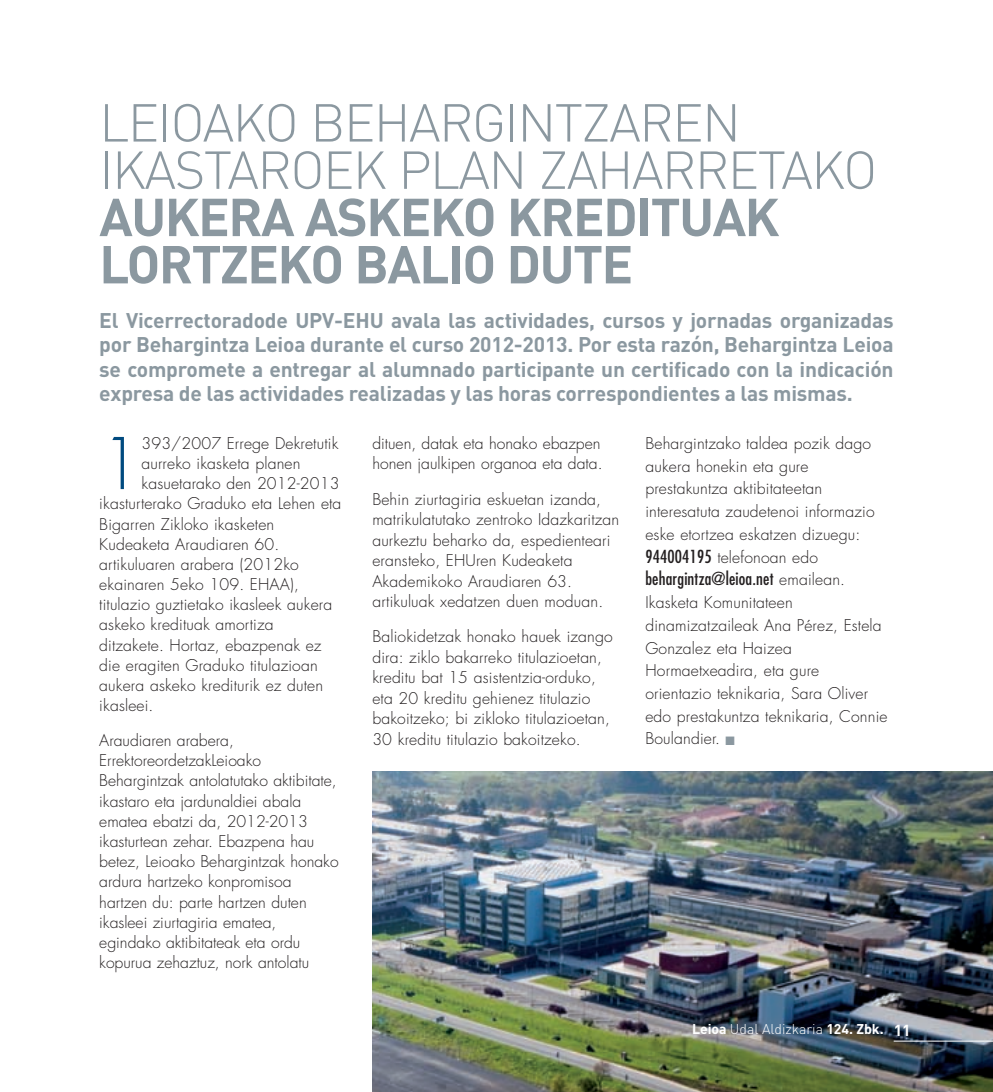
<style>
.page{position:relative;width:993px;height:1092px;background:#fff}
.page>*{position:absolute;margin:0;border:0;box-sizing:border-box;transform-origin:0 0}
.t1{font:300 69.12px "Futura";color:#004a7f}
.t2{font:300 52.5px/47.2px "DIN";letter-spacing:-.03em;color:#8b98a0}
.t3{font:700 52.5px/47.2px "DIN";letter-spacing:-.03em;color:#8b98a0}
.t4{font:700 21px/24.5px "DIN";letter-spacing:-.01em;color:#8b98a0;text-align:justify}
.t5{font:condensed 17.5px "Futura";letter-spacing:.01em;color:#231f20}
.t6{font:300 15.75px/20.1px "Futura";letter-spacing:.01em;color:#231f20}
.t7{font:300 14px "DIN";color:#fff}
.s1{font-weight:400;font-stretch:condensed;font-size:17.5px}
.s2{font-weight:300;font-stretch:normal;font-size:15.75px}
.s3{color:#8b98a0}
.s4{font-weight:700}
.s5{font-weight:700;font-size:15.75px}
</style>
<div class="page">
<img style="left:372px;top:771px;width:620px;height:320px">
<hr style="left:893px;top:1040px;width:99px;height:1px;background:#fff">
<h2 class="t2" style="left:99px;top:98px;width:779px">LEIOAKO BEHARG INTZAREN<br>IKASTAROEK PLAN ZAHARRETAKO</h2>
<h2 class="t3" style="left:99px;top:191px;width:681px">aukera askeko kredituak lortzeko balio dute</h2>
<h3 class="t4" style="left:99px;top:307px;width:210px">El Vicerrectoradode UPV</h3>
<p class="t4" style="left:99px;top:307px;width:795px;text-indent:235px">-EHU avala las actividades, cursos y jornadas organizadas por Behargintza Leioa durante el curso 2012-2013. Por esta razón, Behargintza Leioa se compromete a entregar al alumnado participante un certificado con la indicación expresa de las actividades realizadas y las horas correspondientes a las mismas.</p>
<h1 class="t1" style="left:99px;top:422px;width:44px">1</h1>
<p class="t6" style="left:141px;top:433px;width:198px">393/2007 Errege Dekretutik</p>
<p class="t6" style="left:141px;top:453px;width:160px">aurreko ikasketa planen</p>
<p class="t6" style="left:141px;top:474px;width:199px">kasuetarako den 2012-2013</p>
<p class="t6" style="left:99px;top:494px;width:243px">ikasturterako Graduko eta Lehen eta</p>
<p class="t6" style="left:99px;top:514px;width:176px">Bigarren Zikloko ikasketen</p>
<p class="t6" style="left:99px;top:534px;width:181px">Kudeaketa Araudiaren 60.</p>
<p class="t6" style="left:99px;top:554px;width:201px">artikuluaren arabera (2012ko</p>
<p class="t6" style="left:99px;top:574px;width:201px">ekainaren 5eko 109. EHAA),</p>
<p class="t6" style="left:99px;top:594px;width:234px">titulazio guztietako ikasleek aukera</p>
<p class="t6" style="left:99px;top:615px;width:176px">askeko kredituak amortiza</p>
<p class="t6" style="left:99px;top:635px;width:224px">ditzakete. Hortaz, ebazpenak ez</p>
<p class="t6" style="left:99px;top:655px;width:220px">die eragiten Graduko titulazioan</p>
<p class="t6" style="left:99px;top:675px;width:225px">aukera askeko krediturik ez duten</p>
<p class="t6" style="left:99px;top:695px;width:56px">ikasleei.</p>
<p class="t6" style="left:99px;top:730px;width:241px">Araudiaren arabera,<br>ErrektoreordetzakLeioako<br>Behargintzak antolatutako aktibitate, ikastaro eta jardunaldiei abala ematea ebatzi da, 2012-2013 ikasturtean zehar. Ebazpena hau betez, Leioako Behargintzak honako ardura hartzeko konpromisoa hartzen du: parte hartzen duten ikasleei ziurtagiria ematea, egindako aktibitateak eta ordu kopurua zehaztuz, nork antolatu</p>
<p class="t6" style="left:372px;top:433px;width:232px">dituen, datak eta honako ebazpen honen jaulkipen organoa eta data.</p>
<p class="t6" style="left:372px;top:489px;width:248px">Behin ziurtagiria eskuetan izanda, matrikulatutako zentroko Idazkaritzan aurkeztu beharko da, espedienteari eransteko, EHUren Kudeaketa Akademikoko Araudiaren 63. artikuluak xedatzen duen moduan.</p>
<p class="t6" style="left:372px;top:626px;width:242px">Baliokidetzak honako hauek izango dira: ziklo bakarreko titulazioetan, kreditu bat 15 asistentzia-orduko, eta 20 kreditu gehienez titulazio bakoitzeko; bi zikloko titulazioetan, 30 kreditu titulazio bakoitzeko.</p>
<p class="t6" style="left:645px;top:432px;width:231px;line-height:22.8px">Behargintzako taldea pozik dago aukera honekin eta gure prestakuntza aktibitateetan interesatuta zaudetenoi informazio eske etortzea eskatzen dizuegu:<br><span class="s1">944004195</span> telefonoan edo</p>
<p class="t5" style="left:645px;top:568px;width:201px">behargintza@leioa.net <span class="s2">emailean.</span></p>
<p class="t6" style="left:645px;top:591px;width:243px;line-height:22.8px">Ikasketa Komunitateen dinamizatzaileak Ana Pérez, Estela<br>Gonzalez eta Haizea<br>Hormaetxeadira, eta gure orientazio teknikaria, Sara Oliver edo prestakuntza teknikaria, Connie<br>Boulandier. <span class="s3">■</span></p>
<p class="t7" style="left:691px;top:1020px;width:220px"><span class="s4">Leioa</span> UDAL ALDIZKARIA <span class="s4">124. Zbk.</span> <span class="s5">11</span></p>
</div>
